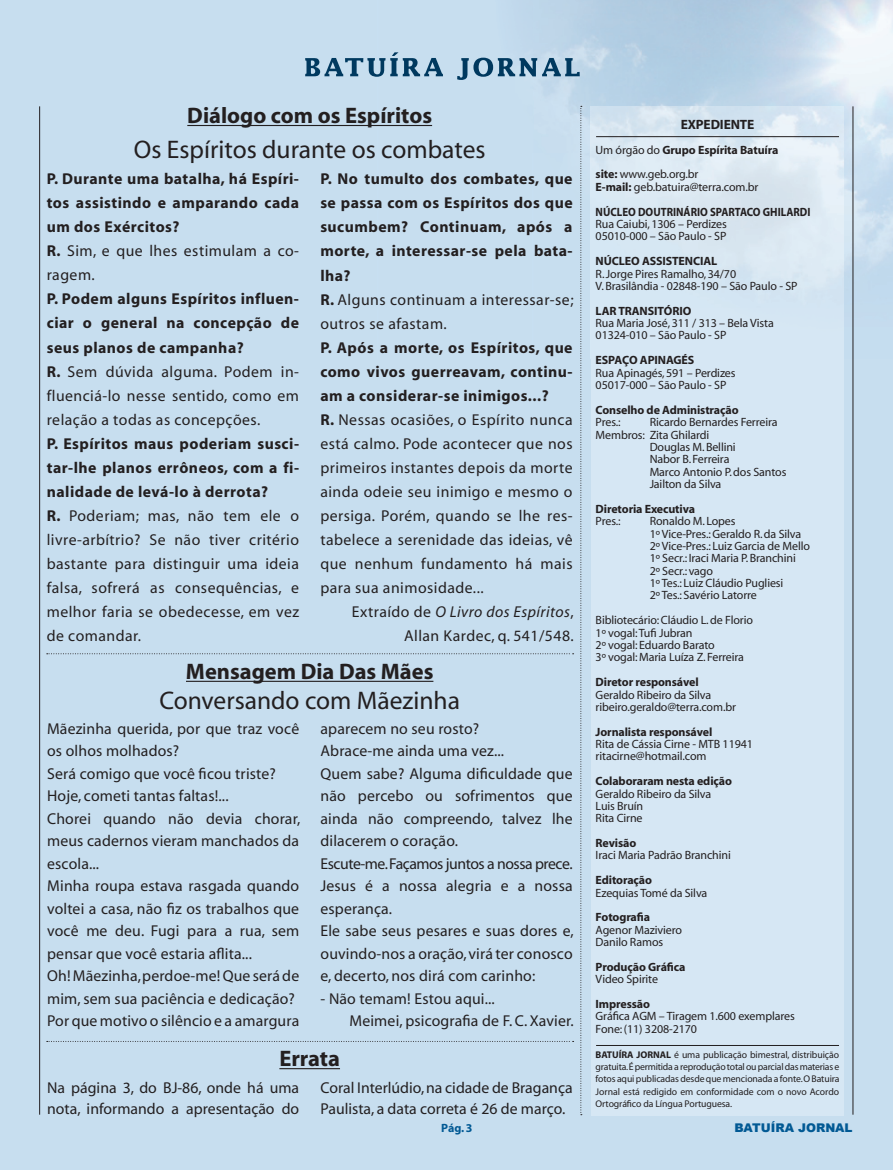
<style>
.page{position:relative;width:893px;height:1170px;background:#fff}
.page>*{position:absolute;margin:0;border:0;box-sizing:border-box;transform-origin:0 0}
.t1{font:25.5px "Myriad";color:#231f20}
.t2{font:700 22.5px "Myriad";color:#231f20}
.t3{font:15.75px/22.5px "Myriad";letter-spacing:.01em;color:#231f20}
.t4{font:15.75px/24px "Myriad";letter-spacing:.03em;color:#231f20}
.t5{font:700 15.75px/24px "Myriad";letter-spacing:.03em;color:#231f20}
.t6{font:700 13.5px "Myriad";letter-spacing:-.01em;color:#231f20}
.t7{font:12px/12.3px "Myriad";letter-spacing:-.01em;color:#231f20}
.t8{font:700 12px/24.8px "Myriad";letter-spacing:-.01em;color:#231f20}
.t9{font:900 12px "Arial";color:#015994}
.t10{font:700 12px "Myriad";color:#015994}
.t11{font:9.75px/12.3px "Myriad";letter-spacing:-.01em;color:#231f20;text-align:justify}
.s1{font-weight:400}
.s2{font-weight:700}
.s3{font-style:italic}
</style>
<div class="page">
<div style="left:0;top:0;width:893px;height:1169px;background:#c7deef"></div>
<img style="left:548px;top:0;width:345px;height:153px">
<img style="left:843px;top:153px;width:50px;height:206px">
<img style="left:590px;top:153px;width:1px;height:206px">
<hr style="left:853px;top:106px;width:1px;height:1008px;background:#231f20">
<hr style="left:39px;top:106px;width:1px;height:1008px;background:#231f20">
<svg style="left:305px;top:52px;width:138px;height:25px"></svg>
<svg style="left:457px;top:58px;width:123px;height:22px"></svg>
<hr style="left:187px;top:125px;width:245px;height:1px;background:#231f20">
<svg style="left:47px;top:653px;width:527px;height:1px"></svg>
<hr style="left:186px;top:680px;width:247px;height:1px;background:#231f20">
<div style="left:591px;top:359px;width:252px;height:756px;background:#d6e7f4"></div>
<img style="left:591px;top:106px;width:252px;height:253px">
<hr style="left:596px;top:1044px;width:243px;height:1px;background:#231f20">
<hr style="left:596px;top:136px;width:243px;height:1px;background:#231f20">
<svg style="left:580px;top:106px;width:2px;height:1009px"></svg>
<hr style="left:279px;top:1067px;width:61px;height:2px;background:#231f20">
<h2 class="t2" style="left:187px;top:104px;width:246px">Diálogo com os Espíritos</h2>
<h1 class="t1" style="left:134px;top:136px;width:353px">Os Espíritos durante os combates</h1>
<p class="t5" style="left:47px;top:168px;width:254px">P. Durante uma batalha, há Espíri&shy;tos assistindo e amparando cada um dos Exércitos?<br>R. <span class="s1">Sim, e que lhes estimulam a co&shy;ragem.</span></p>
<p class="t4" style="left:47px;top:288px;width:254px"><span class="s2">P. Podem alguns Espíritos influen&shy;ciar o general na concepção de seus planos de campanha?<br>R.</span> Sem dúvida alguma. Podem in&shy;fluenciá-lo nesse sentido, como em relação a todas as concepções.</p>
<p class="t4" style="left:47px;top:432px;width:254px"><span class="s2">P. Espíritos maus poderiam susci&shy;tar-lhe planos errôneos, com a fi&shy;nalidade de levá-lo à derrota?<br>R.</span> Poderiam; mas, não tem ele o livre-arbítrio? Se não tiver critério bastante para distinguir uma ideia falsa, sofrerá as consequências, e melhor faria se obedecesse, em vez de comandar.</p>
<p class="t5" style="left:320px;top:168px;width:255px">P. No tumulto dos combates, que se passa com os Espíritos dos que sucumbem? Continuam, após a morte, a interessar-se pela bata&shy;lha?<br>R. <span class="s1">Alguns continuam a interessar-se; outros se afastam.</span></p>
<p class="t4" style="left:320px;top:336px;width:254px"><span class="s2">P. Após a morte, os Espíritos, que como vivos guerreavam, continu&shy;am a considerar-se inimigos...?<br>R.</span> Nessas ocasiões, o Espírito nunca está calmo. Pode acontecer que nos primeiros instantes depois da morte ainda odeie seu inimigo e mesmo o persiga. Porém, quando se lhe res&shy;tabelece a serenidade das ideias, vê que nenhum fundamento há mais para sua animosidade...</p>
<p class="t4" style="left:352px;top:600px;width:223px;text-align:right">Extraído de <span class="s3">O Livro dos Espíritos</span>,<br>Allan Kardec, q. 541/548.</p>
<h2 class="t2" style="left:186px;top:660px;width:249px">Mensagem Dia Das Mães</h2>
<h1 class="t1" style="left:159px;top:687px;width:302px">Conversando com Mãezinha</h1>
<p class="t3" style="left:47px;top:717px;width:255px">Mãezinha querida, por que traz você os olhos molhados?<br>Será comigo que você ficou triste?<br>Hoje, cometi tantas faltas!...<br>Chorei quando não devia chorar, meus cadernos vieram manchados da escola...<br>Minha roupa estava rasgada quando voltei a casa, não fiz os trabalhos que você me deu. Fugi para a rua, sem pensar que você estaria aflita...<br>Oh! Mãezinha, perdoe-me! Que será de mim, sem sua paciência e dedicação?<br>Por que motivo o silêncio e a amargura</p>
<p class="t3" style="left:321px;top:717px;width:255px">aparecem no seu rosto?<br>Abrace-me ainda uma vez...<br>Quem sabe? Alguma dificuldade que não percebo ou sofrimentos que ainda não compreendo, talvez lhe dilacerem o coração.<br>Escute-me. Façamos juntos a nossa prece.<br>Jesus é a nossa alegria e a nossa esperança.<br>Ele sabe seus pesares e suas dores e, ouvindo-nos a oração, virá ter conosco e, decerto, nos dirá com carinho:</p>
<p class="t3" style="left:349px;top:987px;width:226px;text-indent:-29px">- Não temam! Estou aqui...<br>Meimei, psicografia de F. C. Xavier.</p>
<h2 class="t2" style="left:279px;top:1047px;width:62px">Errata</h2>
<p class="t3" style="left:47px;top:1078px;width:254px;line-height:21px">Na página 3, do BJ-86, onde há uma nota, informando a apresentação do</p>
<p class="t3" style="left:321px;top:1078px;width:254px;line-height:21px">Coral Interlúdio, na cidade de Bragança<br>Paulista, a data correta é 26 de março.</p>
<p class="t6" style="left:681px;top:117px;width:75px">EXPEDIENTE</p>
<p class="t8" style="left:596px;top:138px;width:184px"><span class="s1">Um órgão do</span> Grupo Espírita Batuíra site: <span class="s1">www.geb.org.br</span></p>
<p class="t8" style="left:596px;top:175px;width:216px">E-mail: <span class="s1">geb.batuira@terra.com.br<br></span>NÚCLEO DOUTRINÁRIO SPARTACO GHILARDI</p>
<p class="t7" style="left:596px;top:218px;width:133px">Rua Caiubi, 1306 – Perdizes<br>05010-000 – São Paulo - SP</p>
<p class="t8" style="left:596px;top:249px;width:123px">NÚCLEO ASSISTENCIAL</p>
<p class="t7" style="left:596px;top:268px;width:203px">R. Jorge Pires Ramalho, 34/70<br>V. Brasilândia - 02848-190 – São Paulo - SP</p>
<p class="t8" style="left:596px;top:299px;width:97px">LAR TRANSITÓRIO</p>
<p class="t7" style="left:596px;top:317px;width:180px">Rua Maria José, 311 / 313 – Bela Vista<br>01324-010 – São Paulo - SP</p>
<p class="t8" style="left:596px;top:348px;width:100px">ESPAÇO APINAGÉS</p>
<p class="t7" style="left:596px;top:367px;width:141px">Rua Apinagés, 591 – Perdizes<br>05017-000 – São Paulo - SP</p>
<p class="t8" style="left:596px;top:398px;width:144px">Conselho de Administração</p>
<p class="t7" style="left:596px;top:416px;width:27px">Pres.:</p>
<p class="t7" style="left:650px;top:416px;width:129px">Ricardo Bernardes Ferreira</p>
<p class="t7" style="left:596px;top:429px;width:115px">Membros: Zita Ghilardi</p>
<p class="t7" style="left:650px;top:441px;width:88px">Douglas M. Bellini</p>
<p class="t7" style="left:650px;top:453px;width:81px">Nabor B. Ferreira</p>
<p class="t7" style="left:650px;top:466px;width:138px">Marco Antonio P. dos Santos</p>
<p class="t7" style="left:650px;top:478px;width:73px">Jailton da Silva</p>
<p class="t8" style="left:596px;top:497px;width:101px">Diretoria Executiva</p>
<p class="t7" style="left:596px;top:515px;width:27px">Pres.:</p>
<p class="t7" style="left:650px;top:515px;width:162px">Ronaldo M. Lopes<br>1º Vice-Pres.: Geraldo R. da Silva<br>2º Vice-Pres.: Luiz Garcia de Mello<br>1º Secr.: Iraci Maria P. Branchini<br>2º Secr.: vago<br>1º Tes.: Luiz Cláudio Pugliesi<br>2º Tes.: Savério Latorre</p>
<p class="t7" style="left:596px;top:614px;width:159px">Bibliotecário: Cláudio L. de Florio<br>1º vogal: Tufi Jubran<br>2º vogal: Eduardo Barato<br>3º vogal: Maria Luíza Z. Ferreira</p>
<p class="t8" style="left:596px;top:670px;width:105px">Diretor responsável</p>
<p class="t7" style="left:596px;top:688px;width:142px">Geraldo Ribeiro da Silva ribeiro.geraldo@terra.com.br</p>
<p class="t8" style="left:596px;top:719px;width:118px">Jornalista responsável</p>
<p class="t7" style="left:596px;top:738px;width:159px">Rita de Cássia Cirne - MTB 11941 ritacirne@hotmail.com</p>
<p class="t8" style="left:596px;top:769px;width:138px">Colaboraram nesta edição</p>
<p class="t7" style="left:596px;top:787px;width:117px">Geraldo Ribeiro da Silva<br>Luis Bruín<br>Rita Cirne</p>
<p class="t8" style="left:596px;top:831px;width:42px">Revisão</p>
<p class="t7" style="left:596px;top:849px;width:137px">Iraci Maria Padrão Branchini</p>
<p class="t8" style="left:596px;top:868px;width:58px">Editoração</p>
<p class="t7" style="left:596px;top:886px;width:113px">Ezequias Tomé da Silva</p>
<p class="t8" style="left:596px;top:905px;width:56px">Fotografia</p>
<p class="t7" style="left:596px;top:924px;width:88px">Agenor Maziviero<br>Danilo Ramos</p>
<p class="t8" style="left:596px;top:954px;width:91px">Produção Gráfica</p>
<p class="t7" style="left:596px;top:973px;width:64px">Video Spirite</p>
<p class="t8" style="left:596px;top:991px;width:56px">Impressão</p>
<p class="t7" style="left:596px;top:1010px;width:201px">Gráfica AGM – Tiragem 1.600 exemplares<br>Fone: (11) 3208-2170</p>
<p class="t11" style="left:596px;top:1048px;width:245px"><span class="s2">BATUÍRA JORNAL</span> é uma publicação bimestral, distribuição gratuita.É permitida a reprodução total ou parcial das materias e fotos aqui publicadas desde que mencionada a fonte. O Batuira Jornal está redigido em conformidade com o novo Acordo Ortográfico da Língua Portuguesa.</p>
<p class="t10" style="left:441px;top:1122px;width:33px">Pág. 3</p>
<p class="t9" style="left:734px;top:1118px;width:120px">BATUÍRA JORNAL</p>
</div>
